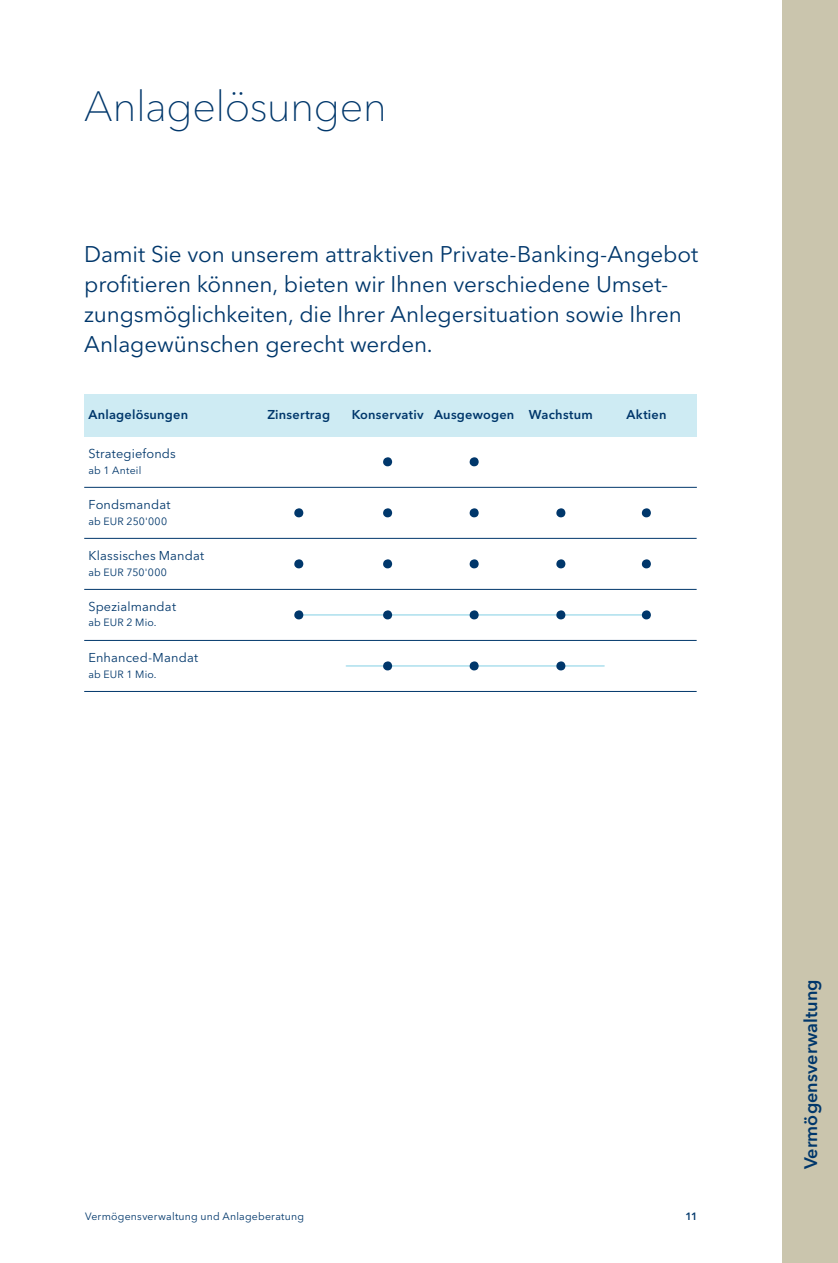
<style>
.page{position:relative;width:838px;height:1263px;background:#fff}
.page>*{position:absolute;margin:0;border:0;box-sizing:border-box;transform-origin:0 0}
.t1{font:100 42px "VP Next";letter-spacing:-.015em;color:#00376b}
.t2{font:22.5px/30px "VP Next";letter-spacing:-.01em;color:#00376b}
.t3{font:600 18px "VP Next";color:#00376b}
.t4{font:12.75px "VP Next";letter-spacing:.01em;color:#00376b}
.t5{font:600 12.75px "VP Next";letter-spacing:.02em;color:#00376b}
.t6{font:10.5px "VP Next";letter-spacing:.02em;color:#00376b}
.t7{font:600 10.5px "VP Next";color:#00376b}
</style>
<div class="page">
<hr style="left:296px;top:614px;width:347px;height:2px;background:#acdfed">
<hr style="left:346px;top:665px;width:258px;height:2px;background:#acdfed">
<hr style="left:84px;top:487px;width:613px;height:1px;background:#00376b">
<hr style="left:84px;top:538px;width:612px;height:1px;background:#00376b">
<div style="left:84px;top:394px;width:612px;height:42px;background:#ceebf3"></div>
<svg style="left:383px;top:508px;width:9px;height:9px"></svg>
<svg style="left:469px;top:508px;width:9px;height:9px"></svg>
<svg style="left:556px;top:508px;width:9px;height:9px"></svg>
<svg style="left:642px;top:508px;width:9px;height:9px"></svg>
<svg style="left:294px;top:508px;width:9px;height:9px"></svg>
<hr style="left:84px;top:589px;width:612px;height:1px;background:#00376b">
<hr style="left:84px;top:640px;width:612px;height:1px;background:#00376b">
<svg style="left:383px;top:559px;width:9px;height:9px"></svg>
<svg style="left:469px;top:559px;width:9px;height:9px"></svg>
<svg style="left:556px;top:559px;width:9px;height:9px"></svg>
<svg style="left:642px;top:559px;width:9px;height:9px"></svg>
<svg style="left:294px;top:559px;width:9px;height:9px"></svg>
<svg style="left:383px;top:610px;width:9px;height:9px"></svg>
<svg style="left:469px;top:610px;width:9px;height:9px"></svg>
<svg style="left:556px;top:610px;width:9px;height:9px"></svg>
<svg style="left:383px;top:661px;width:9px;height:9px"></svg>
<svg style="left:469px;top:661px;width:9px;height:9px"></svg>
<svg style="left:556px;top:661px;width:9px;height:9px"></svg>
<svg style="left:642px;top:610px;width:9px;height:9px"></svg>
<svg style="left:294px;top:610px;width:9px;height:9px"></svg>
<svg style="left:383px;top:457px;width:9px;height:9px"></svg>
<svg style="left:469px;top:457px;width:9px;height:9px"></svg>
<hr style="left:84px;top:691px;width:612px;height:1px;background:#00376b">
<div style="left:782px;top:0;width:56px;height:1263px;background:#cac5ad"></div>
<h1 class="t1" style="left:84px;top:81px;width:304px">Anlagelösungen</h1>
<p class="t2" style="left:84px;top:239px;width:615px">Damit Sie von unserem attraktiven Private-Banking-Angebot profitieren können, bieten wir Ihnen verschiedene Umset&shy;zungsmöglichkeiten, die Ihrer Anlegersituation sowie Ihren Anlagewünschen gerecht werden.</p>
<p class="t5" style="left:88px;top:407px;width:101px">Anlagelösungen</p>
<p class="t5" style="left:267px;top:407px;width:64px">Zinsertrag</p>
<p class="t5" style="left:352px;top:407px;width:243px">Konservativ Ausgewogen Wachstum</p>
<p class="t5" style="left:626px;top:407px;width:42px">Aktien</p>
<p class="t4" style="left:88px;top:446px;width:89px">Strategiefonds</p>
<p class="t6" style="left:88px;top:464px;width:54px">ab 1 Anteil</p>
<p class="t4" style="left:88px;top:497px;width:84px">Fondsmandat</p>
<p class="t6" style="left:88px;top:515px;width:80px">ab EUR 250'000</p>
<p class="t4" style="left:88px;top:548px;width:117px">Klassisches Mandat</p>
<p class="t6" style="left:88px;top:566px;width:80px">ab EUR 750'000</p>
<p class="t4" style="left:88px;top:599px;width:89px">Spezialmandat</p>
<p class="t6" style="left:88px;top:616px;width:70px">ab EUR 2 Mio.</p>
<p class="t4" style="left:88px;top:650px;width:111px">Enhanced-Mandat</p>
<p class="t6" style="left:88px;top:668px;width:70px">ab EUR 1 Mio.</p>
<p class="t6" style="left:85px;top:1210px;width:220px">Vermögensverwaltung und Anlageberatung</p>
<p class="t7" style="left:685px;top:1210px;width:14px">11</p>
<p class="t3" style="left:800px;top:1169px;width:192px;rotate:-90deg">Vermögensverwaltung</p>
</div>
